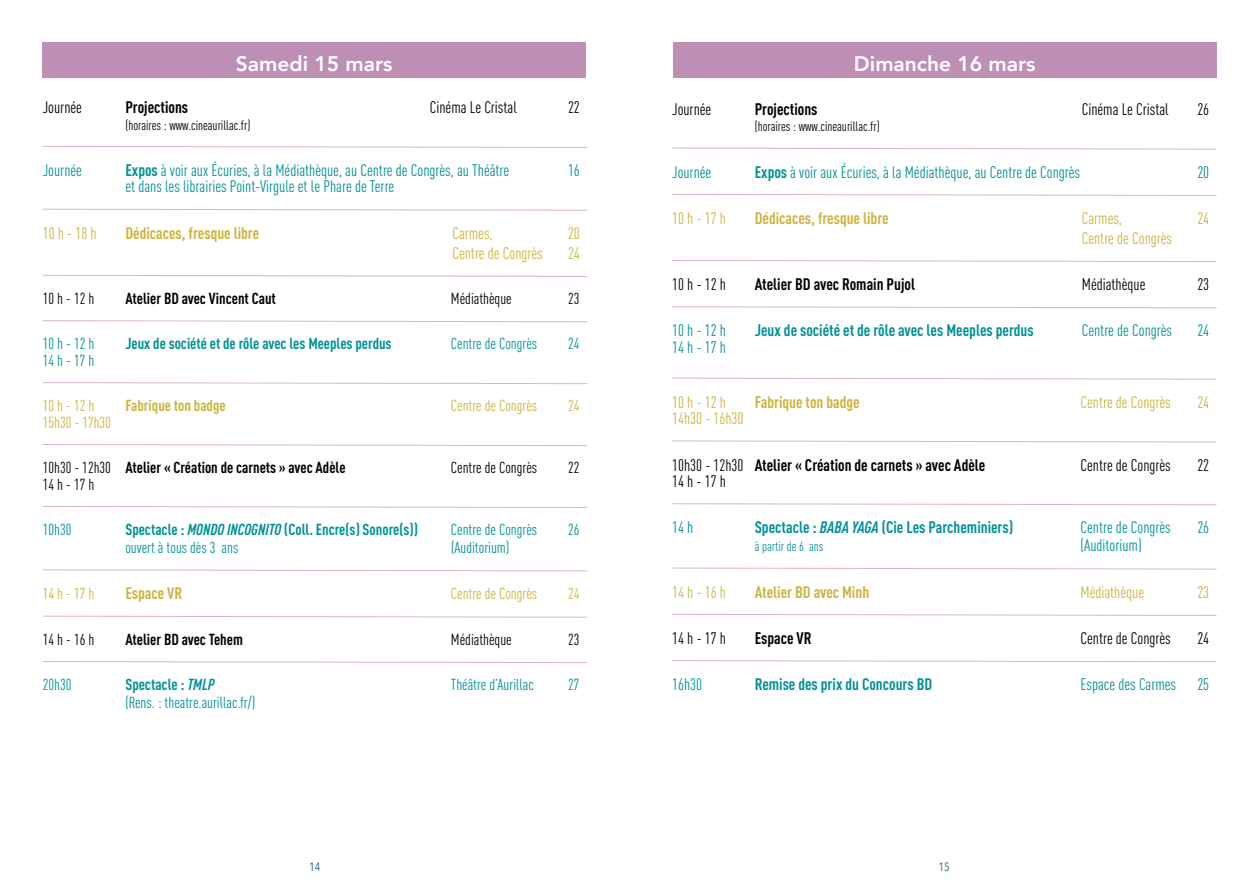
<style>
.page{position:relative;width:1259px;height:893px;background:#fff}
.page>*{position:absolute;margin:0;border:0;box-sizing:border-box;transform-origin:0 0}
.t1{font:800 21px "Avenir";color:#fff}
.t2{font:condensed 16.5px "DIN Pro";color:#009196}
.t3{font:condensed 16.5px "DIN Pro";color:#ceb43e}
.t4{font:condensed 16.5px "DIN Pro";color:#000}
.t5{font:700 condensed 16.5px "DIN Pro";color:#009196}
.t6{font:700 condensed 16.5px "DIN Pro";color:#000}
.t7{font:700 condensed 16.5px "DIN Pro";color:#ceb43e}
.t8{font:condensed 15.75px "DIN Pro";color:#009196}
.t9{font:700 condensed 15.75px "DIN Pro";color:#009196}
.t10{font:700 condensed 15.75px "DIN Pro";color:#000}
.t11{font:condensed 15.75px "DIN Pro";color:#000}
.t12{font:condensed 15.75px "DIN Pro";color:#ceb43e}
.t13{font:700 condensed 15.75px "DIN Pro";color:#ceb43e}
.t14{font:condensed 13.5px "DIN Pro";color:#000}
.t15{font:condensed 13.5px "DIN Pro";color:#009196}
.t16{font:12px "Avenir Next Condensed";color:#20667c}
.s1{font-weight:700}
.s2{font-weight:400}
.s3{font-style:italic}
</style>
<div class="page">
<svg style="left:672px;top:148px;width:545px;height:2px"></svg>
<svg style="left:672px;top:194px;width:545px;height:2px"></svg>
<svg style="left:672px;top:260px;width:545px;height:2px"></svg>
<svg style="left:672px;top:306px;width:545px;height:2px"></svg>
<svg style="left:672px;top:378px;width:545px;height:2px"></svg>
<svg style="left:672px;top:440px;width:545px;height:2px"></svg>
<svg style="left:672px;top:503px;width:545px;height:2px"></svg>
<svg style="left:672px;top:568px;width:545px;height:2px"></svg>
<svg style="left:672px;top:614px;width:545px;height:2px"></svg>
<svg style="left:672px;top:660px;width:545px;height:2px"></svg>
<div style="left:673px;top:43px;width:543px;height:35px;background:#bd8fb5"></div>
<svg style="left:42px;top:146px;width:546px;height:2px"></svg>
<svg style="left:43px;top:209px;width:545px;height:2px"></svg>
<svg style="left:43px;top:275px;width:545px;height:2px"></svg>
<svg style="left:43px;top:320px;width:545px;height:2px"></svg>
<svg style="left:42px;top:382px;width:546px;height:2px"></svg>
<svg style="left:42px;top:444px;width:546px;height:2px"></svg>
<svg style="left:42px;top:506px;width:546px;height:2px"></svg>
<svg style="left:43px;top:569px;width:545px;height:2px"></svg>
<svg style="left:43px;top:616px;width:545px;height:2px"></svg>
<svg style="left:42px;top:661px;width:546px;height:2px"></svg>
<div style="left:43px;top:43px;width:543px;height:35px;background:#bd8fb5"></div>
<p class="t1" style="left:236px;top:47px;width:158px">Samedi 15 mars</p>
<p class="t4" style="left:43px;top:95px;width:41px">Journée</p>
<p class="t6" style="left:125px;top:95px;width:64px">Projections</p>
<p class="t4" style="left:430px;top:95px;width:88px">Cinéma Le Cristal</p>
<p class="t4" style="left:568px;top:95px;width:13px">22</p>
<p class="t14" style="left:125px;top:115px;width:127px">(horaires : www.cineaurillac.fr)</p>
<p class="t2" style="left:43px;top:158px;width:41px">Journée</p>
<p class="t2" style="left:125px;top:158px;width:385px"><span class="s1">Expos</span> à voir aux Écuries, à la Médiathèque, au Centre de Congrès, au Théâtre</p>
<p class="t2" style="left:568px;top:158px;width:13px">16</p>
<p class="t2" style="left:125px;top:175px;width:270px">et dans les librairies Point-Virgule et le Phare de Terre</p>
<p class="t3" style="left:43px;top:221px;width:55px">10 h - 18 h</p>
<p class="t7" style="left:125px;top:220px;width:135px">Dédicaces, fresque libre</p>
<p class="t3" style="left:452px;top:221px;width:42px">Carmes,</p>
<p class="t3" style="left:568px;top:221px;width:13px">20</p>
<p class="t3" style="left:452px;top:241px;width:92px">Centre de Congrès</p>
<p class="t3" style="left:568px;top:241px;width:13px">24</p>
<p class="t11" style="left:43px;top:287px;width:53px">10 h - 12 h</p>
<p class="t10" style="left:125px;top:286px;width:152px">Atelier BD avec Vincent Caut</p>
<p class="t11" style="left:451px;top:287px;width:62px">Médiathèque</p>
<p class="t11" style="left:568px;top:287px;width:13px">23</p>
<p class="t8" style="left:43px;top:332px;width:53px">10 h - 12 h</p>
<p class="t9" style="left:125px;top:332px;width:268px">Jeux de société et de rôle avec les Meeples perdus</p>
<p class="t8" style="left:451px;top:332px;width:88px">Centre de Congrès</p>
<p class="t8" style="left:568px;top:332px;width:13px">24</p>
<p class="t8" style="left:43px;top:349px;width:53px">14 h - 17 h</p>
<p class="t12" style="left:43px;top:394px;width:53px">10 h - 12 h</p>
<p class="t13" style="left:125px;top:394px;width:102px">Fabrique ton badge</p>
<p class="t12" style="left:451px;top:394px;width:88px">Centre de Congrès</p>
<p class="t12" style="left:568px;top:394px;width:13px">24</p>
<p class="t12" style="left:43px;top:411px;width:70px">15h30 - 17h30</p>
<p class="t10" style="left:43px;top:456px;width:304px"><span class="s2">10h30 - 12h30</span> Atelier « Création de carnets » avec Adèle</p>
<p class="t11" style="left:451px;top:456px;width:88px">Centre de Congrès</p>
<p class="t11" style="left:568px;top:456px;width:13px">22</p>
<p class="t11" style="left:43px;top:473px;width:53px">14 h - 17 h</p>
<p class="t8" style="left:43px;top:518px;width:30px">10h30</p>
<p class="t9" style="left:125px;top:518px;width:294px">Spectacle : <span class="s3">MONDO INCOGNITO</span> (Coll. Encre(s) Sonore(s))</p>
<p class="t8" style="left:451px;top:518px;width:88px">Centre de Congrès</p>
<p class="t8" style="left:568px;top:518px;width:13px">26</p>
<p class="t8" style="left:125px;top:536px;width:114px">ouvert à tous dès 3 ans</p>
<p class="t8" style="left:451px;top:536px;width:60px">(Auditorium)</p>
<p class="t12" style="left:43px;top:582px;width:53px">14 h - 17 h</p>
<p class="t7" style="left:125px;top:581px;width:59px">Espace VR</p>
<p class="t12" style="left:451px;top:582px;width:88px">Centre de Congrès</p>
<p class="t12" style="left:568px;top:582px;width:13px">24</p>
<p class="t11" style="left:43px;top:628px;width:53px">14 h - 16 h</p>
<p class="t10" style="left:125px;top:627px;width:119px">Atelier BD avec Tehem</p>
<p class="t11" style="left:451px;top:628px;width:62px">Médiathèque</p>
<p class="t11" style="left:568px;top:628px;width:13px">23</p>
<p class="t8" style="left:43px;top:673px;width:30px">20h30</p>
<p class="t9" style="left:125px;top:673px;width:91px">Spectacle : <span class="s3">TMLP</span></p>
<p class="t8" style="left:451px;top:673px;width:84px">Théâtre d’Aurillac</p>
<p class="t8" style="left:568px;top:673px;width:13px">27</p>
<p class="t8" style="left:125px;top:691px;width:131px">(Rens. : theatre.aurillac.fr/)</p>
<p class="t1" style="left:854px;top:47px;width:183px">Dimanche 16 mars</p>
<p class="t4" style="left:672px;top:97px;width:41px">Journée</p>
<p class="t6" style="left:754px;top:97px;width:64px">Projections</p>
<p class="t4" style="left:1081px;top:97px;width:88px">Cinéma Le Cristal</p>
<p class="t4" style="left:1197px;top:97px;width:13px">26</p>
<p class="t14" style="left:754px;top:117px;width:127px">(horaires : www.cineaurillac.fr)</p>
<p class="t2" style="left:672px;top:160px;width:41px">Journée</p>
<p class="t2" style="left:754px;top:160px;width:327px"><span class="s1">Expos</span> à voir aux Écuries, à la Médiathèque, au Centre de Congrès</p>
<p class="t2" style="left:1197px;top:160px;width:13px">20</p>
<p class="t3" style="left:672px;top:206px;width:55px">10 h - 17 h</p>
<p class="t7" style="left:754px;top:206px;width:135px">Dédicaces, fresque libre</p>
<p class="t3" style="left:1081px;top:206px;width:42px">Carmes,</p>
<p class="t3" style="left:1197px;top:206px;width:13px">24</p>
<p class="t3" style="left:1081px;top:226px;width:92px">Centre de Congrès</p>
<p class="t4" style="left:672px;top:272px;width:55px">10 h - 12 h</p>
<p class="t6" style="left:754px;top:272px;width:162px">Atelier BD avec Romain Pujol</p>
<p class="t4" style="left:1081px;top:272px;width:65px">Médiathèque</p>
<p class="t4" style="left:1197px;top:272px;width:13px">23</p>
<p class="t2" style="left:672px;top:319px;width:55px">10 h - 12 h</p>
<p class="t5" style="left:754px;top:318px;width:280px">Jeux de société et de rôle avec les Meeples perdus</p>
<p class="t2" style="left:1081px;top:319px;width:92px">Centre de Congrès</p>
<p class="t2" style="left:1197px;top:319px;width:13px">24</p>
<p class="t2" style="left:672px;top:335px;width:55px">14 h - 17 h</p>
<p class="t3" style="left:672px;top:390px;width:55px">10 h - 12 h</p>
<p class="t7" style="left:754px;top:389px;width:106px">Fabrique ton badge</p>
<p class="t3" style="left:1080px;top:390px;width:92px">Centre de Congrès</p>
<p class="t3" style="left:1197px;top:390px;width:13px">24</p>
<p class="t3" style="left:672px;top:406px;width:73px">14h30 - 16h30</p>
<p class="t6" style="left:672px;top:452px;width:315px"><span class="s2">10h30 - 12h30</span> Atelier « Création de carnets » avec Adèle</p>
<p class="t4" style="left:1080px;top:453px;width:92px">Centre de Congrès</p>
<p class="t4" style="left:1197px;top:453px;width:13px">22</p>
<p class="t4" style="left:672px;top:469px;width:55px">14 h - 17 h</p>
<p class="t2" style="left:672px;top:516px;width:23px">14 h</p>
<p class="t5" style="left:754px;top:515px;width:260px">Spectacle : <span class="s3">BABA YAGA</span> (Cie Les Parcheminiers)</p>
<p class="t2" style="left:1080px;top:516px;width:92px">Centre de Congrès</p>
<p class="t2" style="left:1197px;top:516px;width:13px">26</p>
<p class="t15" style="left:754px;top:537px;width:70px">à partir de 6 ans</p>
<p class="t2" style="left:1080px;top:534px;width:63px">(Auditorium)</p>
<p class="t3" style="left:672px;top:580px;width:55px">14 h - 16 h</p>
<p class="t7" style="left:754px;top:579px;width:116px">Atelier BD avec Minh</p>
<p class="t3" style="left:1080px;top:580px;width:65px">Médiathèque</p>
<p class="t3" style="left:1197px;top:580px;width:13px">23</p>
<p class="t4" style="left:672px;top:626px;width:55px">14 h - 17 h</p>
<p class="t6" style="left:754px;top:626px;width:59px">Espace VR</p>
<p class="t4" style="left:1080px;top:626px;width:92px">Centre de Congrès</p>
<p class="t4" style="left:1197px;top:626px;width:13px">24</p>
<p class="t2" style="left:672px;top:672px;width:31px">16h30</p>
<p class="t5" style="left:754px;top:672px;width:179px">Remise des prix du Concours BD</p>
<p class="t2" style="left:1080px;top:672px;width:97px">Espace des Carmes</p>
<p class="t2" style="left:1197px;top:672px;width:13px">25</p>
<p class="t16" style="left:309px;top:856px;width:13px">14</p>
<p class="t16" style="left:938px;top:856px;width:13px">15</p>
</div>
